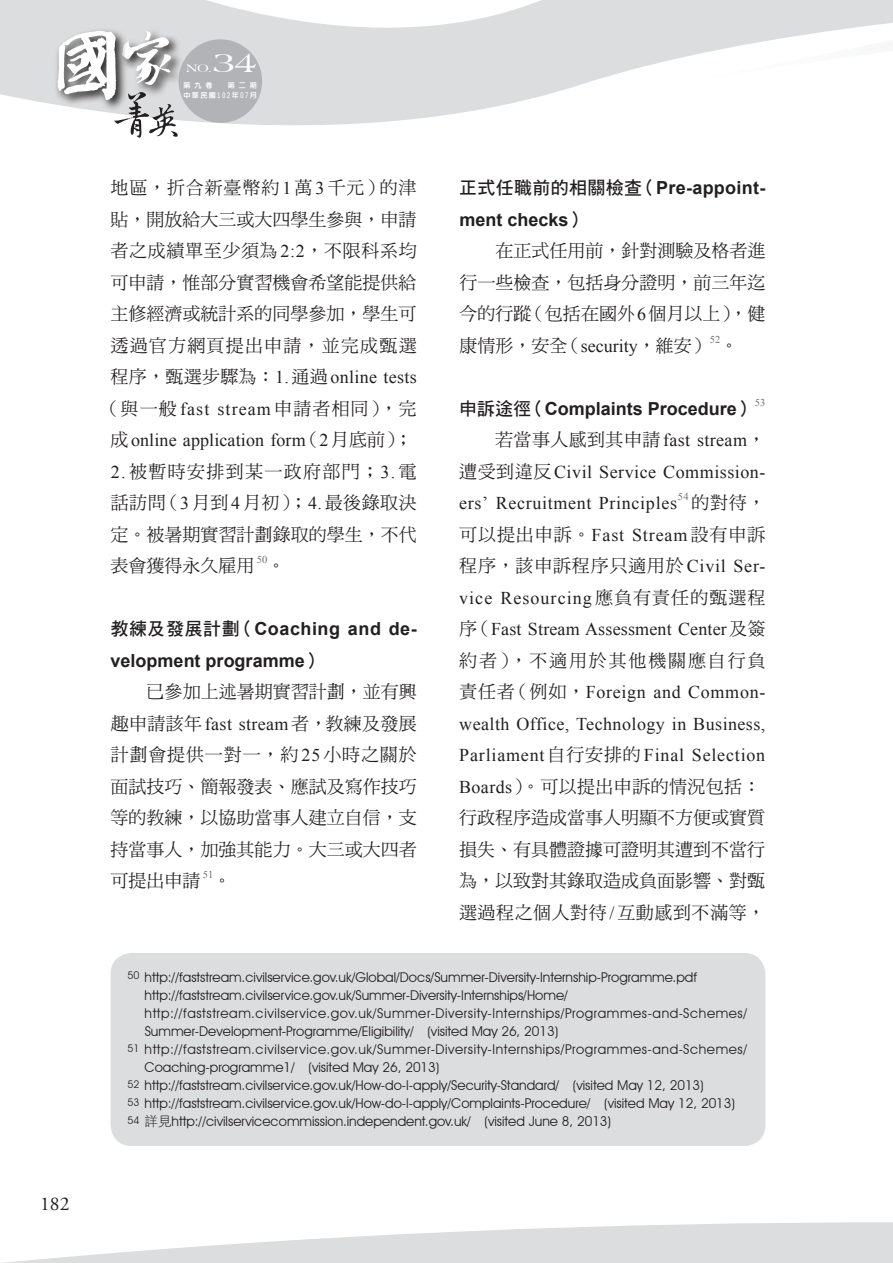
<style>
.page{position:relative;width:893px;height:1263px;background:#fff}
.page>*{position:absolute;margin:0;border:0;box-sizing:border-box;transform-origin:0 0}
.t1{font:28.35px "Americana BT";color:#fff;scale:1.27 1}
.t2{font:19.5px "Adobe Garamond Pro";color:#231f20}
.t3{font:18px/31.5px "DF Ming Std W5";color:#231f20;text-align:justify}
.t4{font:18px/31.5px "Times New Roman";letter-spacing:.03em;color:#231f20}
.t5{font:700 18px/31.5px "Arial";color:#231f20}
.t6{font:18px/31.5px "Times New Roman";letter-spacing:.01em;color:#231f20}
.t7{font:18px "Times New Roman";letter-spacing:.005em;color:#231f20}
.t8{font:18px "DF Ming Std W5";letter-spacing:.06em;color:#231f20}
.t9{font:18px "DF Ming Std W5";letter-spacing:.02em;color:#231f20}
.t10{font:18px "DF Ming Std W5";letter-spacing:.1em;color:#231f20}
.t11{font:13.5px "Avant Garde IT Cby BT";color:#231f20}
.t12{font:13.5px "Avant Garde IT Cby BT";letter-spacing:.04em;color:#231f20}
.t13{font:11.4px "Americana BT";color:#fff;scale:1.27 1}
.t14{font:10.5px "Times New Roman";color:#6c6d70}
.t15{font:800 7.2px/10.4px "AR Hei B5";letter-spacing:.18em;color:#fff}
.s1{font-family:"Times New Roman"}
.s2{font-family:"DF Ming Std W5"}
.s3{font-family:"DF Hei Std W7";font-weight:400}
.s4{font-family:"DF Hei Std W3"}
</style>
<div class="page">
<svg style="left:0;top:0;width:621px;height:104px;background:#e0e1e2"></svg>
<svg style="left:621px;top:0;width:272px;height:73px"></svg>
<svg style="left:54px;top:27px;width:3px;height:78px"></svg>
<svg style="left:57px;top:0;width:513px;height:138px"></svg>
<div style="left:179px;top:39px;width:83px;height:84px;background:#b2b3b7;border-radius:50%"></div>
<svg style="left:3px;top:1222px;width:890px;height:41px"></svg>
<div style="left:111px;top:953px;width:654px;height:193px;background:#dcdddf;border-radius:21px"></div>
<h2 class="t2" style="left:40px;top:1192px;width:31px">182</h2>
<p class="t13" style="left:186px;top:62px;width:22px">NO.</p>
<h1 class="t1" style="left:213px;top:46px;width:37px">34</h1>
<p class="t15" style="left:183px;top:80px;width:75px">第九卷　第二期中華民國102年07月</p>
<h3 class="t3" style="left:110px;top:172px;width:308px">地區，折合新臺幣約 <span class="s1">1</span> 萬 <span class="s1">3</span> 千元）的津貼，開放給大三或大四學生參與，申請者之成績單至少須為<span class="s1">2:2</span>，不限科系均可申請，惟部分實習機會希望能提供給主修經濟或統計系的同學參加，學生可透過官方網頁提出申請，並完成甄選</h3>
<h3 class="t4" style="left:110px;top:361px;width:308px"><span class="s2">程序，甄選步驟為：</span>1.<span class="s2">通過</span>online tests</h3>
<h3 class="t8" style="left:102px;top:398px;width:317px">（與一般 <span class="s1">fast stream</span> 申請者相同），完</h3>
<h3 class="t7" style="left:111px;top:428px;width:303px"><span class="s2">成</span>online application form<span class="s2">（</span>2<span class="s2">月底前）；</span></h3>
<h3 class="t3" style="left:111px;top:455px;width:308px"><span class="s1">2.</span> 被暫時安排到某一政府部門；<span class="s1">3.</span> 電話訪問（<span class="s1">3</span>月到<span class="s1">4</span>月初）；<span class="s1">4.</span>最後錄取決定。被暑期實習計劃錄取的學生，不代表會獲得永久雇用</h3>
<p class="t14" style="left:257px;top:553px;width:12px">50</p>
<h3 class="t3" style="left:267px;top:550px;width:19px">。</h3>
<h3 class="t5" style="left:111px;top:614px;width:308px"><span class="s3">教練及發展計劃（</span>Coaching and de&shy;velopment programme<span class="s3">）</span></h3>
<h3 class="t3" style="left:111px;top:676px;width:308px;text-indent:36px">已參加上述暑期實習計劃，並有興趣申請該年<span class="s1">fast stream</span>者，教練及發展計劃會提供一對一，約 <span class="s1">25</span> 小時之關於面試技巧、簡報發表、應試及寫作技巧等的教練，以協助當事人建立自信，支持當事人，加強其能力。大三或大四者可提出申請</h3>
<p class="t14" style="left:203px;top:868px;width:12px">51</p>
<h3 class="t3" style="left:213px;top:865px;width:19px">。</h3>
<h3 class="t5" style="left:459px;top:173px;width:308px"><span class="s3">正式任職前的相關檢查（</span>Pre-appoint&shy;ment checks<span class="s3">）</span></h3>
<h3 class="t3" style="left:459px;top:235px;width:308px;text-indent:36px">在正式任用前，針對測驗及格者進行一些檢查，包括身分證明，前三年迄今的行蹤（包括在國外<span class="s1">6</span>個月以上），健康情形，安全（<span class="s1">security</span>，維安）</h3>
<p class="t14" style="left:710px;top:332px;width:12px">52</p>
<h3 class="t3" style="left:720px;top:329px;width:19px">。</h3>
<h3 class="t5" style="left:459px;top:393px;width:297px"><span class="s3">申訴途徑（</span>Complaints Procedure<span class="s3">）</span></h3>
<p class="t14" style="left:755px;top:395px;width:12px">53</p>
<h3 class="t9" style="left:495px;top:430px;width:272px">若當事人感到其申請<span class="s1">fast stream</span>，</h3>
<h3 class="t4" style="left:459px;top:456px;width:308px"><span class="s2">遭受到違反</span>Civil Service Commission&shy;ers’ Recruitment Principles</h3>
<p class="t14" style="left:678px;top:490px;width:12px">54</p>
<h3 class="t3" style="left:459px;top:487px;width:308px;text-indent:232px">的對待，可以提出申訴。<span class="s1">Fast Stream</span> 設有申訴程序，該申訴程序只適用於 <span class="s1">Civil Ser-</span></h3>
<h3 class="t6" style="left:459px;top:582px;width:308px">vice Resourcing <span class="s2">應負有責任的甄選程序（</span>Fast Stream Assessment Center<span class="s2">及簽</span></h3>
<h3 class="t10" style="left:459px;top:650px;width:308px">約者），不適用於其他機關應自行負</h3>
<h3 class="t4" style="left:459px;top:676px;width:308px;text-align:justify"><span class="s2">責任者（例如，</span>Foreign and Common&shy;wealth Office, Technology in Business, Parliament <span class="s2">自行安排的</span> Final Selection</h3>
<h3 class="t3" style="left:459px;top:770px;width:308px;text-align:left"><span class="s1">Boards</span>）。可以提出申訴的情況包括：行政程序造成當事人明顯不方便或實質損失、有具體證據可證明其遭到不當行為，以致對其錄取造成負面影響、對甄選過程之個人對待<span class="s1">/</span>互動感到不滿等，</h3>
<p class="t11" style="left:128px;top:969px;width:571px"><sup>50</sup> http://faststream.civilservice.gov.uk/Global/Docs/Summer-Diversity-Internship-Programme.pdf</p>
<p class="t11" style="left:145px;top:987px;width:425px">http://faststream.civilservice.gov.uk/Summer-Diversity-Internships/Home/</p>
<p class="t12" style="left:145px;top:1005px;width:604px">http://faststream.civilservice.gov.uk/Summer-Diversity-Internships/Programmes-and-Schemes/</p>
<p class="t11" style="left:145px;top:1023px;width:415px">Summer-Development-Programme/Eligibility/ (visited May 26, 2013)</p>
<p class="t12" style="left:128px;top:1041px;width:621px"><sup>51</sup> http://faststream.civilservice.gov.uk/Summer-Diversity-Internships/Programmes-and-Schemes/</p>
<p class="t11" style="left:145px;top:1059px;width:296px">Coaching-programme1/ (visited May 26, 2013)</p>
<p class="t11" style="left:128px;top:1077px;width:578px"><sup>52</sup> http://faststream.civilservice.gov.uk/How-do-I-apply/Security-Standard/ (visited May 12, 2013)</p>
<p class="t11" style="left:128px;top:1095px;width:609px"><sup>53</sup> http://faststream.civilservice.gov.uk/How-do-I-apply/Complaints-Procedure/ (visited May 12, 2013)</p>
<p class="t11" style="left:128px;top:1113px;width:485px"><sup>54</sup> <span class="s4">詳見</span>http://civilservicecommission.independent.gov.uk/ (visited June 8, 2013)</p>
</div>
